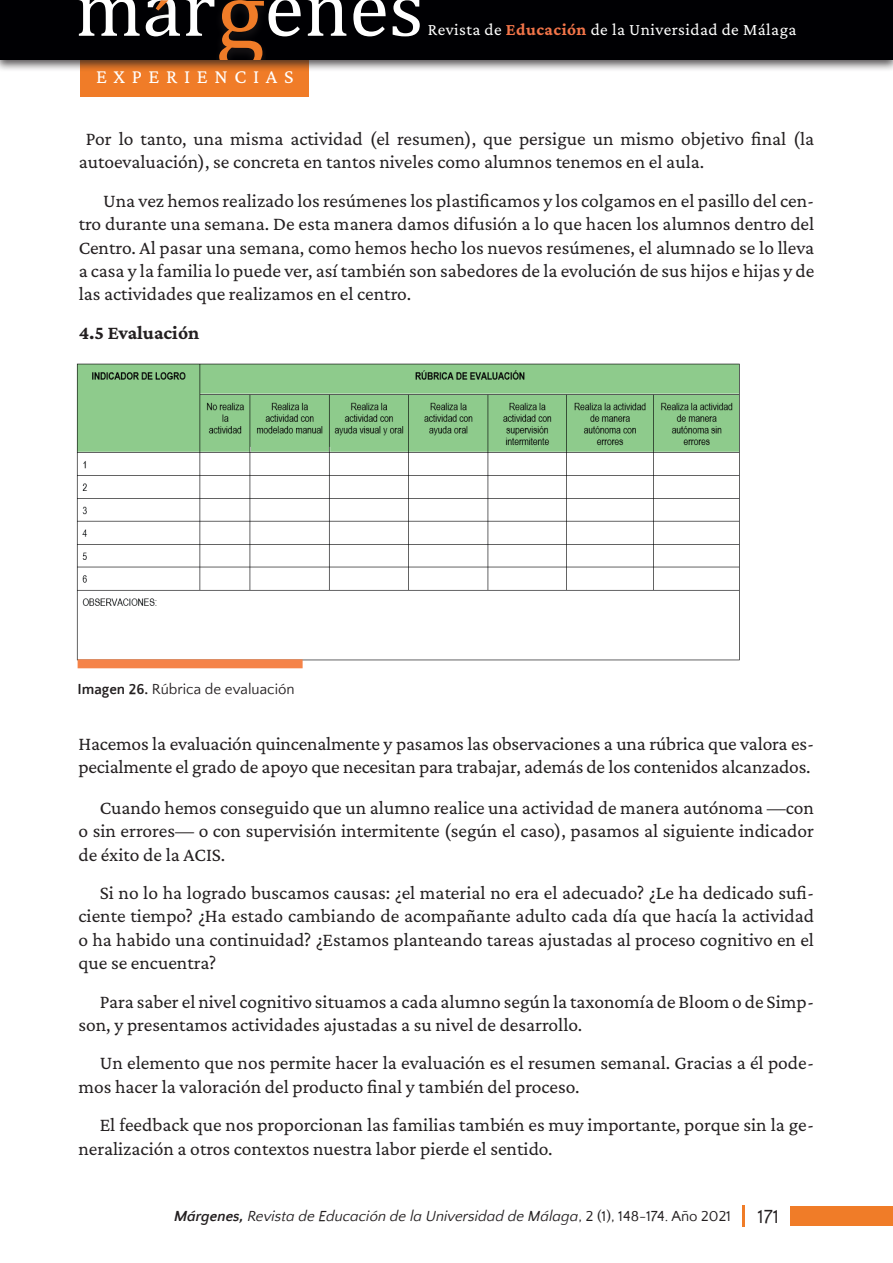
<style>
.page{position:relative;width:893px;height:1263px;background:#fff}
.page>*{position:absolute;margin:0;border:0;box-sizing:border-box;transform-origin:0 0}
.t1{font:20.25px "Crimson Pro";letter-spacing:.33em;color:#fff}
.t2{font:19.5px/23.4px "Crimson Pro";color:#231f20}
.t3{font:700 19.5px "Crimson Pro";color:#231f20}
.t4{font:19.5px "Quattrocento Sans";color:#231f20}
.t5{font:17.25px "Crimson Pro";letter-spacing:.025em;color:#fff}
.t6{font:italic 15px "Quattrocento Sans";color:#231f20}
.t7{font:15px "Quattrocento Sans";color:#231f20}
.s1{font-weight:700;color:#f37549}
.s2{font-weight:700}
.s3{font-style:normal}
</style>
<div class="page">
<div style="left:81px;top:55px;width:228px;height:42px;background:#f07c28"></div>
<div style="left:0;top:0;width:893px;height:72px;background:#231f20;opacity:.75"></div>
<div style="left:0;top:0;width:893px;height:60px;background:#000003"></div>
<svg style="left:78px;top:0;width:62px;height:36px"></svg>
<svg style="left:307px;top:0;width:39px;height:36px"></svg>
<svg style="left:353px;top:0;width:33px;height:36px"></svg>
<svg style="left:393px;top:0;width:27px;height:36px"></svg>
<svg style="left:146px;top:0;width:155px;height:59px"></svg>
<div style="left:791px;top:1206px;width:102px;height:20px;background:#f07c28"></div>
<hr style="left:742px;top:1205px;width:3px;height:22px;background:#f07c28">
<img style="left:76px;top:363px;width:664px;height:304px">
<div style="left:78px;top:659px;width:225px;height:9px;background:#f58348"></div>
<p class="t1" style="left:96px;top:63px;width:199px">EXPERIENCIAS</p>
<p class="t5" style="left:428px;top:18px;width:370px">Revista de <span class="s1">Educación</span> de la Universidad de Málaga</p>
<p class="t2" style="left:79px;top:127px;width:737px;text-indent:7px">Por lo tanto, una misma actividad (el resumen), que persigue un mismo objetivo final (la autoevaluación), se concreta en tantos niveles como alumnos tenemos en el aula.</p>
<p class="t2" style="left:79px;top:188px;width:737px;text-align:justify;text-indent:24px">Una vez hemos realizado los resúmenes los plastificamos y los colgamos en el pasillo del cen&shy;tro durante una semana. De esta manera damos difusión a lo que hacen los alumnos dentro del Centro. Al pasar una semana, como hemos hecho los nuevos resúmenes, el alumnado se lo lleva a casa y la familia lo puede ver, así también son sabedores de la evolución de sus hijos e hijas y de las actividades que realizamos en el centro.</p>
<p class="t3" style="left:79px;top:320px;width:122px">4.5 Evaluación</p>
<p class="t7" style="left:78px;top:681px;width:219px"><span class="s2">Imagen 26.</span> Rúbrica de evaluación</p>
<p class="t2" style="left:78px;top:732px;width:737px">Hacemos la evaluación quincenalmente y pasamos las observaciones a una rúbrica que valora es&shy;pecialmente el grado de apoyo que necesitan para trabajar, además de los contenidos alcanzados.</p>
<p class="t2" style="left:78px;top:795px;width:737px;text-align:justify;text-indent:21px">Cuando hemos conseguido que un alumno realice una actividad de manera autónoma —con o sin errores— o con supervisión intermitente (según el caso), pasamos al siguiente indicador de éxito de la ACIS.</p>
<p class="t2" style="left:78px;top:881px;width:737px;text-align:justify;text-indent:21px">Si no lo ha logrado buscamos causas: ¿el material no era el adecuado? ¿Le ha dedicado sufi&shy;ciente tiempo? ¿Ha estado cambiando de acompañante adulto cada día que hacía la actividad o ha habido una continuidad? ¿Estamos planteando tareas ajustadas al proceso cognitivo en el que se encuentra?</p>
<p class="t2" style="left:78px;top:989px;width:737px;text-indent:21px">Para saber el nivel cognitivo situamos a cada alumno según la taxonomía de Bloom o de Simp&shy;son, y presentamos actividades ajustadas a su nivel de desarrollo.</p>
<p class="t2" style="left:78px;top:1051px;width:737px;text-indent:21px">Un elemento que nos permite hacer la evaluación es el resumen semanal. Gracias a él pode&shy;mos hacer la valoración del producto final y también del proceso.</p>
<p class="t2" style="left:78px;top:1113px;width:737px;text-indent:21px">El feedback que nos proporcionan las familias también es muy importante, porque sin la ge&shy;neralización a otros contextos nuestra labor pierde el sentido.</p>
<p class="t6" style="left:174px;top:1208px;width:558px"><span class="s2">Márgenes,</span> Revista de Educación de la Universidad de Málaga<span class="s3">, 2 (1), 148-174. Año 2021</span></p>
<p class="t4" style="left:758px;top:1206px;width:23px">171</p>
</div>
